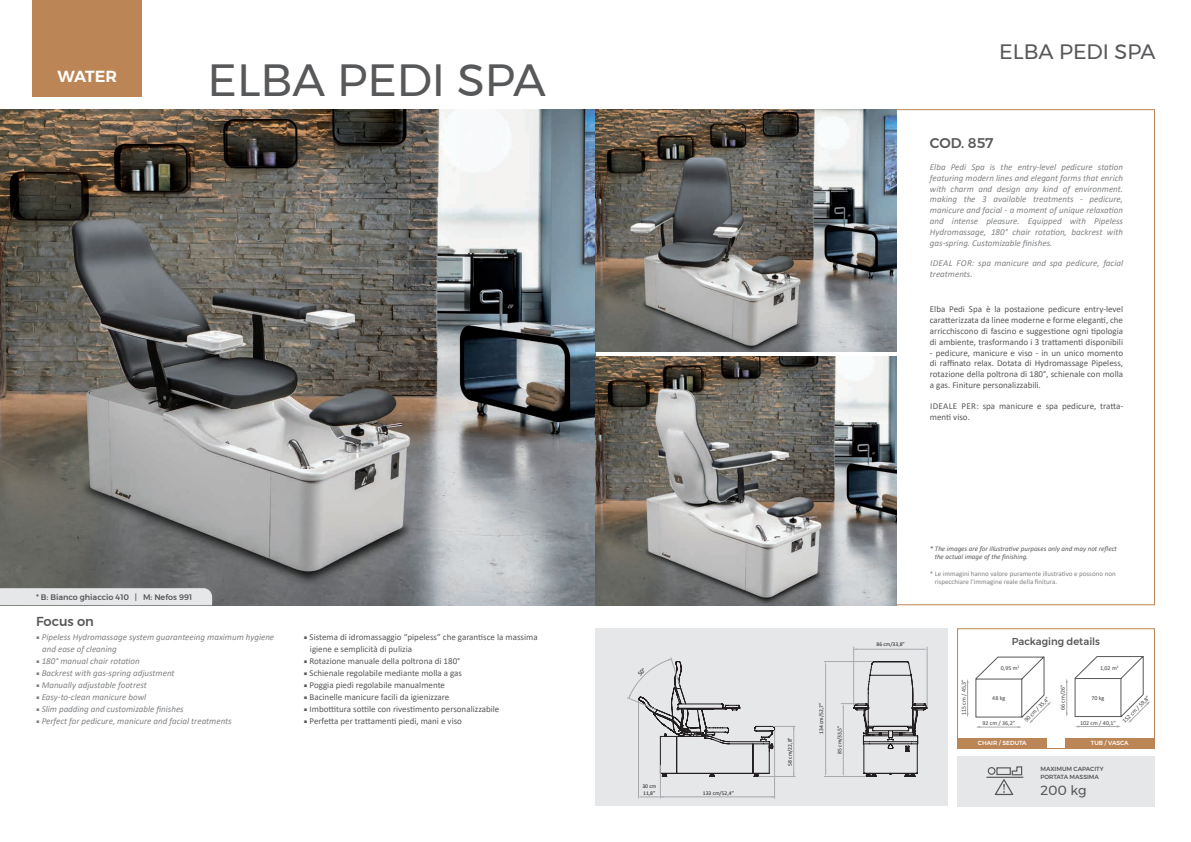
<style>
.page{position:relative;width:1191px;height:842px;background:#fff}
.page>*{position:absolute;margin:0;border:0;box-sizing:border-box;transform-origin:0 0}
.t1{font:45px "Montserrat";color:#57585a}
.t2{font:20.8px "Montserrat";color:#57585a}
.t3{font:600 16px "Montserrat";letter-spacing:-.025em;color:#fff}
.t4{font:500 14px "Montserrat";color:#57585a}
.t5{font:13.3px "Montserrat";color:#57585a}
.t6{font:500 13px "Montserrat";color:#57585a}
.t7{font:500 10px "Montserrat";color:#57585a}
.t8{font:9px/10.8px "Calibri";color:#57585a;text-align:justify}
.t9{font:italic 9px/10.8px "Calibri";color:#808285;text-align:justify}
.t10{font:500 8px "Montserrat";color:#57585a}
.t11{font:7px "Calibri";color:#808285}
.t12{font:italic 7px "Calibri";color:#57585a}
.t13{font:6px "Calibri";color:#414142}
.t14{font:500 5.9px "Montserrat";color:#57585a}
.t15{font:500 5.9px "Montserrat";color:#fff}
.QuoteDimensioni{font:5.6px "Calibri";color:#231f20}
.s1{font-family:"Minion Pro";font-style:normal}
.s2{font-family:"Minion Pro"}
</style>
<div class="page">
<div style="left:32px;top:0;width:110px;height:96px;background:#bc8555"></div>
<img style="left:0;top:109px;width:595px;height:496px">
<div style="left:0;top:588px;width:212px;height:17px;background:#e6e7e9"></div>
<img style="left:595px;top:109px;width:301px;height:243px">
<img style="left:595px;top:356px;width:301px;height:249px">
<div style="left:957px;top:756px;width:197px;height:50px;background:#e6e7e9"></div>
<div style="left:595px;top:628px;width:353px;height:178px;background:#e6e7e9"></div>
<hr style="left:1066px;top:682px;width:1px;height:31px;background:#a8a9ad">
<svg style="left:1074px;top:656px;width:76px;height:72px"></svg>
<hr style="left:967px;top:682px;width:1px;height:32px;background:#a8a9ad">
<svg style="left:975px;top:656px;width:76px;height:72px"></svg>
<hr style="left:986px;top:777px;width:37px;height:1px;background:#57585a">
<div style="left:987px;top:767px;width:8px;height:8px;border:1px solid #57585a;border-radius:50%"></div>
<svg style="left:994px;top:766px;width:28px;height:29px"></svg>
<hr style="left:660px;top:797px;width:114px;height:1px;background:#a8a9ad">
<hr style="left:853px;top:649px;width:71px;height:1px;background:#a8a9ad">
<hr style="left:660px;top:765px;width:1px;height:33px;background:#a8a9ad">
<hr style="left:774px;top:730px;width:1px;height:68px;background:#a8a9ad">
<hr style="left:853px;top:647px;width:1px;height:58px;background:#a8a9ad">
<hr style="left:927px;top:647px;width:1px;height:60px;background:#a8a9ad">
<hr style="left:638px;top:700px;width:1px;height:98px;background:#a8a9ad">
<svg style="left:639px;top:796px;width:24px;height:2px"></svg>
<div style="left:957px;top:628px;width:198px;height:121px;border:1px solid #bc8555"></div>
<div style="left:1065px;top:738px;width:89px;height:10px;background:#bc8555"></div>
<div style="left:957px;top:738px;width:90px;height:10px;background:#bc8555"></div>
<svg style="left:627px;top:657px;width:301px;height:120px"></svg>
<p class="t3" style="left:57px;top:64px;width:61px">WATER</p>
<p class="t1" style="left:208px;top:46px;width:340px">ELBA PEDI SPA</p>
<p class="t10" style="left:36px;top:591px;width:157px">* B: Bianco ghiaccio 410 | M: Nefos 991</p>
<p class="t6" style="left:36px;top:611px;width:59px">Focus on</p>
<p class="t9" style="left:36px;top:631px;width:240px"><span class="s1">■</span> Pipeless Hydromassage system guaranteeing maximum hygiene</p>
<p class="t9" style="left:42px;top:643px;width:76px">and ease of cleaning</p>
<p class="t9" style="left:36px;top:655px;width:105px"><span class="s1">■</span> 180° manual chair rotation</p>
<p class="t9" style="left:36px;top:667px;width:140px"><span class="s1">■</span> Backrest with gas-spring adjustment</p>
<p class="t9" style="left:36px;top:679px;width:112px"><span class="s1">■</span> Manually adjustable footrest</p>
<p class="t9" style="left:36px;top:691px;width:112px"><span class="s1">■</span> Easy-to-clean manicure bowl</p>
<p class="t9" style="left:36px;top:703px;width:149px"><span class="s1">■</span> Slim padding and customizable finishes</p>
<p class="t9" style="left:36px;top:715px;width:197px"><span class="s1">■</span> Perfect for pedicure, manicure and facial treatments</p>
<p class="t8" style="left:304px;top:631px;width:235px"><span class="s2">■</span> Sistema di idromassaggio “pipeless” che garantisce la massima</p>
<p class="t8" style="left:310px;top:643px;width:104px">igiene e semplicità di pulizia</p>
<p class="t8" style="left:304px;top:655px;width:158px"><span class="s2">■</span> Rotazione manuale della poltrona di 180°</p>
<p class="t8" style="left:304px;top:667px;width:160px"><span class="s2">■</span> Schienale regolabile mediante molla a gas</p>
<p class="t8" style="left:304px;top:679px;width:143px"><span class="s2">■</span> Poggia piedi regolabile manualmente</p>
<p class="t8" style="left:304px;top:691px;width:147px"><span class="s2">■</span> Bacinelle manicure facili da igienizzare</p>
<p class="t8" style="left:304px;top:703px;width:197px"><span class="s2">■</span> Imbottitura sottile con rivestimento personalizzabile</p>
<p class="t8" style="left:304px;top:715px;width:160px"><span class="s2">■</span> Perfetta per trattamenti piedi, mani e viso</p>
<p class="QuoteDimensioni" style="left:642px;top:782px;width:15px">30 cm</p>
<p class="QuoteDimensioni" style="left:643px;top:789px;width:14px">11,8”</p>
<p class="QuoteDimensioni" style="left:703px;top:789px;width:33px">133 cm/52,4”</p>
<p class="t2" style="left:999px;top:35px;width:158px">ELBA PEDI SPA</p>
<p class="t4" style="left:930px;top:132px;width:65px">COD. 857</p>
<p class="t9" style="left:930px;top:161px;width:195px">Elba Pedi Spa is the entry-level pedicure station featuring modern lines and elegant forms that enrich with charm and design any kind of environment. making the 3 available treatments - pedicure, manicure and facial - a moment of unique relaxation and intense pleasure. Equipped with Pipeless Hydromassage, 180° chair rotation, backrest with gas-spring. Customizable finishes.</p>
<p class="t9" style="left:930px;top:257px;width:195px">IDEAL FOR: spa manicure and spa pedicure, facial treatments.</p>
<p class="t8" style="left:930px;top:304px;width:195px">Elba Pedi Spa è la postazione pedicure entry-level caratterizzata da linee moderne e forme eleganti, che arricchiscono di fascino e suggestione ogni tipologia di ambiente, trasformando i 3 trattamenti disponibili</p>
<p class="t8" style="left:930px;top:347px;width:195px">- pedicure, manicure e viso - in un unico momento di raffinato relax. Dotata di Hydromassage Pipeless, rotazione della poltrona di 180°, schienale con molla a gas. Finiture personalizzabili.</p>
<p class="t8" style="left:930px;top:401px;width:195px">IDEALE PER: spa manicure e spa pedicure, tratta&shy;menti viso.</p>
<p class="QuoteDimensioni" style="left:786px;top:766px;width:30px;rotate:-90deg">58 cm/22,8”</p>
<p class="QuoteDimensioni" style="left:817px;top:734px;width:33px;rotate:-90deg">134 cm/52,7”</p>
<p class="QuoteDimensioni" style="left:836px;top:754px;width:30px;rotate:-90deg">85 cm/33,5”</p>
<p class="QuoteDimensioni" style="left:876px;top:641px;width:30px">86 cm/33,8”</p>
<p class="t12" style="left:930px;top:544px;width:188px">* The images are for illustrative purposes only and may not reflect</p>
<p class="t12" style="left:934px;top:552px;width:95px">the actual image of the finishing.</p>
<p class="t11" style="left:930px;top:569px;width:187px">* Le immagini hanno valore puramente illustrativo e possono non</p>
<p class="t11" style="left:934px;top:577px;width:124px">rispecchiare l’immagine reale della finitura.</p>
<p class="t7" style="left:1011px;top:634px;width:90px">Packaging details</p>
<p class="t13" style="left:959px;top:715px;width:37px;rotate:-90deg">115 cm / 45,3”</p>
<p class="t13" style="left:1000px;top:664px;width:20px">0,95 m<sup>3</sup></p>
<p class="t13" style="left:1100px;top:663px;width:20px">1,02 m<sup>3</sup></p>
<p class="t13" style="left:992px;top:694px;width:14px">48 kg</p>
<p class="t13" style="left:982px;top:719px;width:34px">92 cm / 36,2”</p>
<p class="t13" style="left:1022px;top:718px;width:34px;rotate:-45deg">90 cm / 35,4”</p>
<p class="t13" style="left:1058px;top:710px;width:27px;rotate:-90deg">66 cm/26”</p>
<p class="t13" style="left:1120px;top:719px;width:37px;rotate:-45deg">152 cm / 59,8”</p>
<p class="t13" style="left:1091px;top:693px;width:14px">70 kg</p>
<p class="t13" style="left:1080px;top:719px;width:37px">102 cm / 40,1”</p>
<p class="t15" style="left:978px;top:738px;width:50px">CHAIR / SEDUTA</p>
<p class="t15" style="left:1090px;top:738px;width:39px">TUB / VASCA</p>
<p class="t14" style="left:1040px;top:765px;width:65px">MAXIMUM CAPACITY</p>
<p class="t14" style="left:1040px;top:772px;width:60px">PORTATA MASSIMA</p>
<p class="t5" style="left:1040px;top:780px;width:48px">200 kg</p>
</div>
